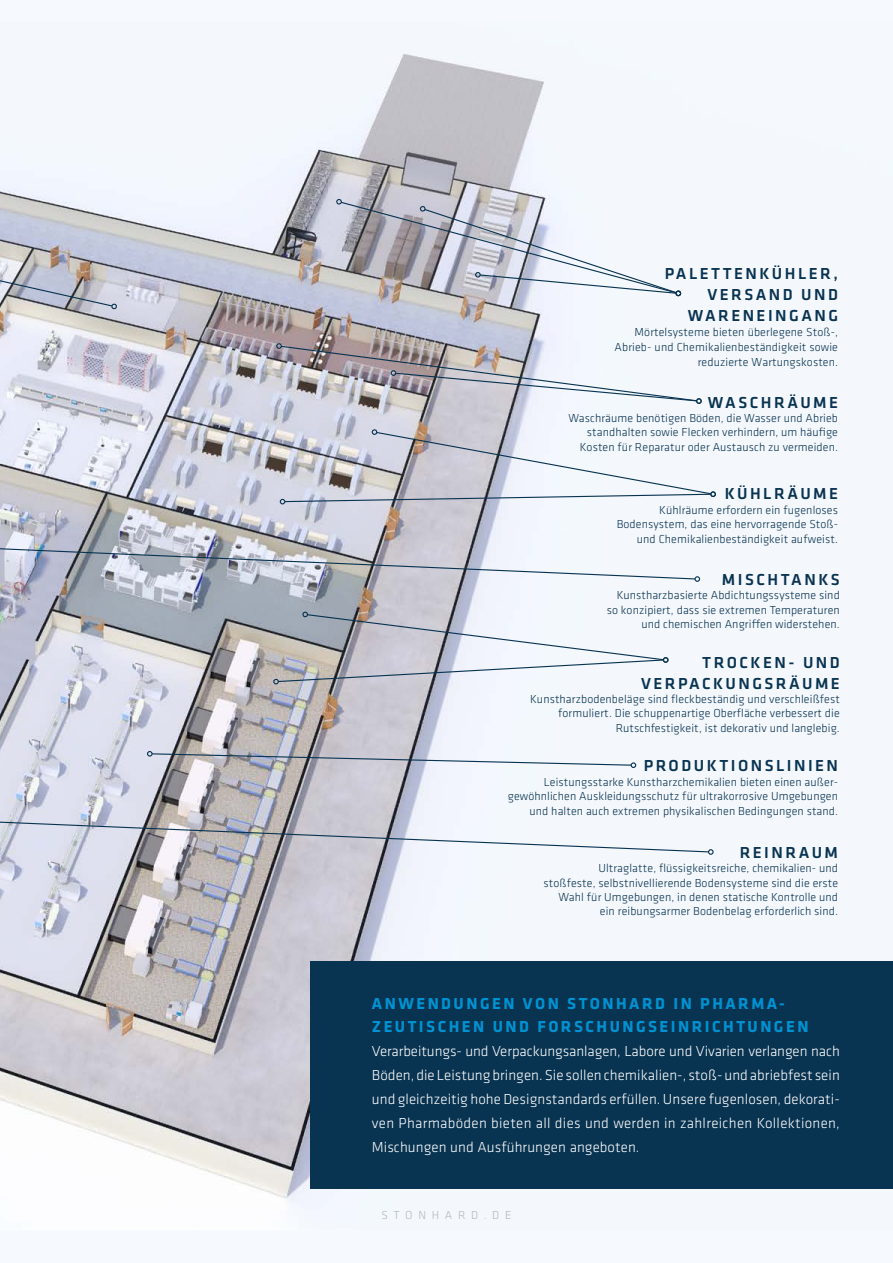
<style>
.page{position:relative;width:893px;height:1263px;background:#f6f9fe}
.page>*{position:absolute;margin:0;border:0;box-sizing:border-box;transform-origin:0 0}
.t1{font:500 16.5px/21px "Klavika";letter-spacing:.15em;color:#083351;text-align:right}
.t2{font:700 16.5px/22.5px "Klavika";letter-spacing:.15em;color:#0092d2}
.t3{font:300 15px/24px "Klavika";letter-spacing:.005em;color:#fff;text-align:justify}
.t4{font:300 12px/14.4px "Klavika";letter-spacing:.01em;color:#083351;text-align:right}
.t5{font:300 12px "Klavika";letter-spacing:.475em;color:#afb9bf}
</style>
<div class="page">
<img style="left:0;top:54px;width:893px;height:1144px">
<div style="left:310px;top:961px;width:583px;height:227px;background:#083351"></div>
<img style="left:0;top:215px;width:118px;height:95px">
<svg style="left:0;top:546px;width:700px;height:36px"></svg>
<svg style="left:147px;top:751px;width:489px;height:17px"></svg>
<svg style="left:0;top:816px;width:714px;height:39px"></svg>
<svg style="left:335px;top:198px;width:347px;height:99px"></svg>
<svg style="left:273px;top:611px;width:395px;height:73px"></svg>
<svg style="left:280px;top:428px;width:436px;height:76px"></svg>
<img style="left:276px;top:343px;width:426px;height:61px">
<h1 class="t1" style="left:665px;top:263px;width:175px">PALETTENKÜHLER,<br>VERSAND UND<br>WARENEINGANG</h1>
<p class="t4" style="left:615px;top:325px;width:225px;line-height:15px">Mörtelsysteme bieten überlegene Stoß-,<br>Abrieb- und Chemikalienbeständigkeit sowie reduzierte Wartungskosten.</p>
<h1 class="t1" style="left:708px;top:391px;width:132px">WASCHRÄUME</h1>
<p class="t4" style="left:568px;top:411px;width:271px">Waschräume benötigen Böden, die Wasser und Abrieb standhalten sowie Flecken verhindern, um häufige<br>Kosten für Reparatur oder Austausch zu vermeiden.</p>
<h1 class="t1" style="left:725px;top:483px;width:115px">KÜHLRÄUME</h1>
<p class="t4" style="left:617px;top:503px;width:223px">Kühlräume erfordern ein fugenloses<br>Bodensystem, das eine hervorragende Stoß&shy;und Chemikalienbeständigkeit aufweist.</p>
<h1 class="t1" style="left:722px;top:568px;width:119px">MISCHTANKS</h1>
<p class="t4" style="left:607px;top:588px;width:235px">Kunstharzbasierte Abdichtungssysteme sind so konzipiert, dass sie extremen Temperaturen und chemischen Angriffen widerstehen.</p>
<h1 class="t1" style="left:641px;top:651px;width:200px">TROCKEN- UND<br>VERPACKUNGSRÄUME</h1>
<p class="t4" style="left:530px;top:692px;width:311px">Kunstharzbodenbeläge sind fleckbeständig und verschleißfest formuliert. Die schuppenartige Oberfläche verbessert die<br>Rutschfestigkeit, ist dekorativ und langlebig.</p>
<h1 class="t1" style="left:644px;top:755px;width:196px">PRODUKTIONSLINIEN</h1>
<p class="t4" style="left:508px;top:774px;width:332px">Leistungsstarke Kunstharzchemikalien bieten einen außer&shy;gewöhnlichen Auskleidungsschutz für ultrakorrosive Umgebungen und halten auch extremen physikalischen Bedingungen stand.</p>
<h1 class="t1" style="left:740px;top:841px;width:100px">REINRAUM</h1>
<p class="t4" style="left:544px;top:861px;width:296px">Ultraglatte, flüssigkeitsreiche, chemikalien- und stoßfeste, selbstnivellierende Bodensysteme sind die erste Wahl für Umgebungen, in denen statische Kontrolle und ein reibungsarmer Bodenbelag erforderlich sind.</p>
<h1 class="t2" style="left:372px;top:992px;width:438px">ANWENDUNGEN VON STONHARD IN PHARMA-<br>ZEUTISCHEN UND FORSCHUNGSEINRICHTUNGEN</h1>
<p class="t3" style="left:372px;top:1039px;width:469px">Verarbeitungs- und Verpackungsanlagen, Labore und Vivarien verlangen nach Böden, die Leistung bringen. Sie sollen chemikalien-, stoß- und abriebfest sein und gleichzeitig hohe Designstandards erfüllen. Unsere fugenlosen, dekorati&shy;ven Pharmaböden bieten all dies und werden in zahlreichen Kollektionen, Mischungen und Ausführungen angeboten.</p>
<p class="t5" style="left:381px;top:1207px;width:132px">STONHARD.DE</p>
</div>
